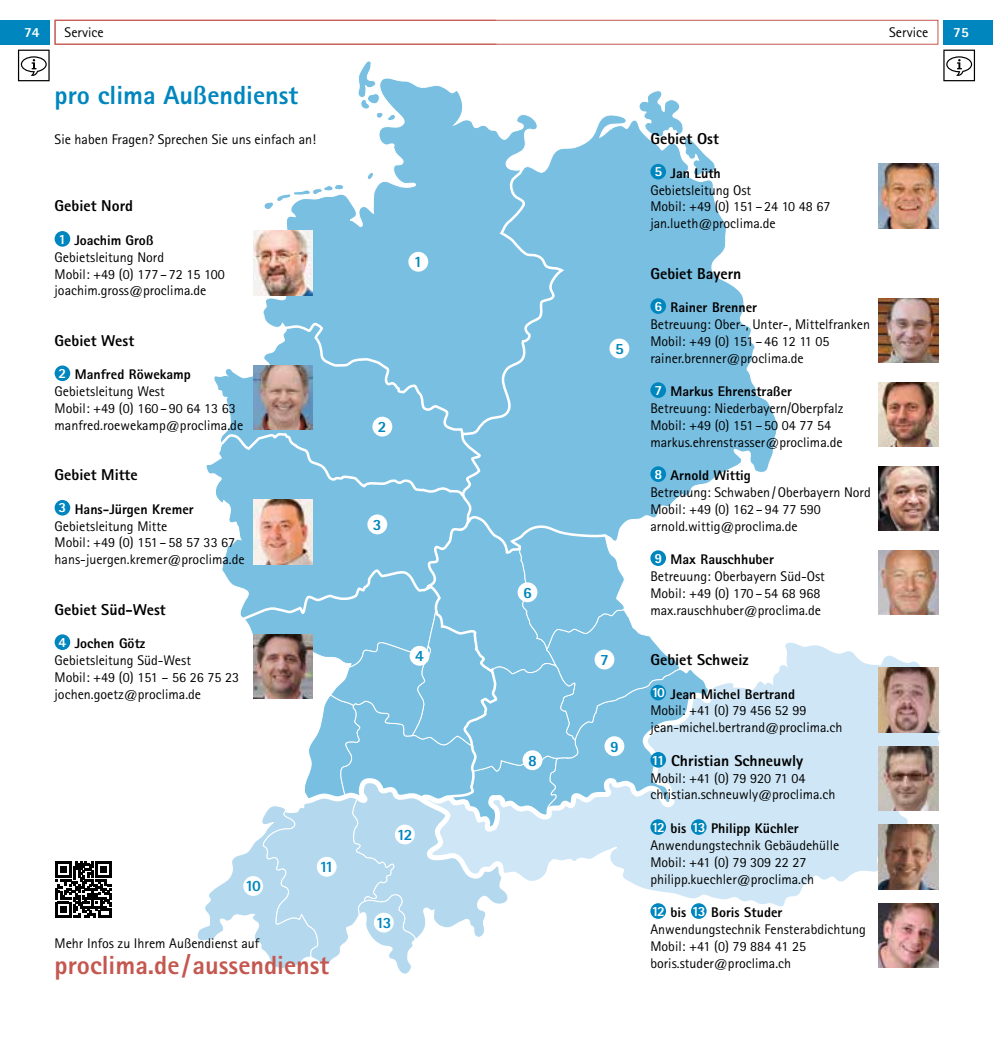
<style>
.page{position:relative;width:993px;height:1042px;background:#fff}
.page>*{position:absolute;margin:0;border:0;box-sizing:border-box;transform-origin:0 0}
.t1{font:800 26.25px "Rotis Sans Serif Pro";color:#c4574f}
.t2{font:800 26.25px "Rotis Sans Serif Pro";color:#0086be}
.t3{font:800 15.75px "Rotis Sans Serif Pro";color:#000}
.t4{font:800 15.75px "Rotis Sans Serif Pro";letter-spacing:-.115em;color:#0086be}
.t5{font:14px/16.8px "Rotis Sans Serif Pro";color:#000}
.t6{font:800 14px "Rotis Sans Serif Pro";color:#fff}
.s1{font-weight:800;color:#fff}
.s2{font-weight:800}
.s3{font-size:14px;color:#fff}
</style>
<div class="page">
<div style="left:0;top:20px;width:50px;height:25px;background:#0086be"></div>
<div style="left:943px;top:20px;width:49px;height:25px;background:#0086be"></div>
<div style="left:496px;top:20px;width:442px;height:25px;border:1px solid #c4574f"></div>
<div style="left:55px;top:20px;width:442px;height:25px;border:1px solid #c4574f"></div>
<svg style="left:943px;top:50px;width:31px;height:31px"></svg>
<svg style="left:18px;top:50px;width:32px;height:31px"></svg>
<svg style="left:562px;top:115px;width:215px;height:399px"></svg>
<svg style="left:262px;top:80px;width:300px;height:238px"></svg>
<svg style="left:214px;top:318px;width:245px;height:72px"></svg>
<svg style="left:636px;top:91px;width:80px;height:85px"></svg>
<svg style="left:357px;top:61px;width:39px;height:60px"></svg>
<svg style="left:367px;top:172px;width:7px;height:8px"></svg>
<svg style="left:263px;top:184px;width:81px;height:26px"></svg>
<svg style="left:710px;top:643px;width:230px;height:263px;fill:#cee6f5"></svg>
<svg style="left:710px;top:680px;width:7px;height:156px"></svg>
<svg style="left:206px;top:460px;width:253px;height:54px"></svg>
<div style="left:459px;top:166px;width:150px;height:348px;background:#79bfe1"></div>
<svg style="left:219px;top:323px;width:246px;height:175px;background:#89c6e4"></svg>
<svg style="left:197px;top:514px;width:513px;height:460px"></svg>
<div style="left:408px;top:252px;width:20px;height:20px;background:#fff;border-radius:50%"></div>
<div style="left:372px;top:417px;width:20px;height:19px;background:#fff;border-radius:50%"></div>
<div style="left:367px;top:514px;width:20px;height:20px;background:#fff;border-radius:50%"></div>
<div style="left:409px;top:646px;width:20px;height:20px;background:#fff;border-radius:50%"></div>
<div style="left:609px;top:338px;width:20px;height:20px;background:#fff;border-radius:50%"></div>
<div style="left:594px;top:649px;width:20px;height:20px;background:#fff;border-radius:50%"></div>
<div style="left:522px;top:750px;width:20px;height:20px;background:#fff;border-radius:50%"></div>
<div style="left:604px;top:736px;width:20px;height:20px;background:#fff;border-radius:50%"></div>
<div style="left:243px;top:876px;width:20px;height:20px;background:#fff;border-radius:50%"></div>
<div style="left:316px;top:857px;width:20px;height:19px;background:#fff;border-radius:50%"></div>
<div style="left:395px;top:824px;width:19px;height:20px;background:#fff;border-radius:50%"></div>
<div style="left:374px;top:912px;width:19px;height:20px;background:#fff;border-radius:50%"></div>
<div style="left:517px;top:582px;width:20px;height:20px;background:#fff;border-radius:50%"></div>
<div style="left:55px;top:231px;width:15px;height:16px;background:#0086be;border-radius:50%"></div>
<div style="left:55px;top:365px;width:15px;height:16px;background:#0086be;border-radius:50%"></div>
<div style="left:55px;top:500px;width:15px;height:15px;background:#0086be;border-radius:50%"></div>
<div style="left:55px;top:634px;width:15px;height:16px;background:#0086be;border-radius:50%"></div>
<div style="left:650px;top:164px;width:15px;height:15px;background:#0086be;border-radius:50%"></div>
<div style="left:650px;top:298px;width:15px;height:16px;background:#0086be;border-radius:50%"></div>
<div style="left:650px;top:382px;width:15px;height:16px;background:#0086be;border-radius:50%"></div>
<div style="left:650px;top:466px;width:15px;height:16px;background:#0086be;border-radius:50%"></div>
<div style="left:650px;top:550px;width:15px;height:16px;background:#0086be;border-radius:50%"></div>
<div style="left:650px;top:685px;width:15px;height:15px;background:#0086be;border-radius:50%"></div>
<div style="left:650px;top:752px;width:15px;height:15px;background:#0086be;border-radius:50%"></div>
<div style="left:650px;top:819px;width:15px;height:16px;background:#0086be;border-radius:50%"></div>
<div style="left:690px;top:819px;width:16px;height:16px;background:#0086be;border-radius:50%"></div>
<div style="left:650px;top:903px;width:15px;height:16px;background:#0086be;border-radius:50%"></div>
<div style="left:690px;top:903px;width:16px;height:16px;background:#0086be;border-radius:50%"></div>
<img style="left:253px;top:231px;width:60px;height:64px">
<img style="left:253px;top:365px;width:60px;height:65px">
<img style="left:253px;top:500px;width:60px;height:64px">
<img style="left:253px;top:634px;width:60px;height:64px">
<img style="left:878px;top:164px;width:60px;height:64px">
<img style="left:878px;top:550px;width:60px;height:64px">
<img style="left:878px;top:466px;width:60px;height:64px">
<img style="left:878px;top:382px;width:60px;height:64px">
<img style="left:878px;top:298px;width:60px;height:64px">
<img style="left:878px;top:668px;width:60px;height:64px">
<img style="left:878px;top:746px;width:60px;height:64px">
<img style="left:878px;top:824px;width:60px;height:65px">
<img style="left:878px;top:903px;width:60px;height:64px">
<svg style="left:56px;top:861px;width:55px;height:56px"></svg>
<p class="t6" style="left:24px;top:23px;width:17px">74</p>
<p class="t5" style="left:64px;top:24px;width:41px">Service</p>
<p class="t5" style="left:888px;top:24px;width:41px">Service</p>
<p class="t6" style="left:952px;top:23px;width:17px">75</p>
<h1 class="t2" style="left:55px;top:79px;width:245px">pro clima Außendienst</h1>
<p class="t5" style="left:55px;top:131px;width:263px">Sie haben Fragen? Sprechen Sie uns einfach an!</p>
<p class="t3" style="left:55px;top:196px;width:80px">Gebiet Nord</p>
<p class="t5" style="left:55px;top:232px;width:171px"><span class="s1">1</span> <span class="s2">Joachim Groß<br></span>Gebietsleitung Nord<br>Mobil: +49 (0) 177–72 15 100 joachim.gross@proclima.de</p>
<p class="t3" style="left:55px;top:330px;width:81px">Gebiet West</p>
<p class="t5" style="left:55px;top:366px;width:190px"><span class="s1">2</span> <span class="s2">Manfred Röwekamp<br></span>Gebietsleitung West<br>Mobil: +49 (0) 160–90 64 13 63 manfred.roewekamp@proclima.de</p>
<p class="t3" style="left:55px;top:465px;width:85px">Gebiet Mitte</p>
<p class="t5" style="left:55px;top:501px;width:192px"><span class="s1">3</span> <span class="s2">Hans-Jürgen Kremer<br></span>Gebietsleitung Mitte<br>Mobil: +49 (0) 151–58 57 33 67 hans-juergen.kremer@proclima.de</p>
<p class="t3" style="left:55px;top:599px;width:113px">Gebiet Süd-West</p>
<p class="t5" style="left:55px;top:635px;width:186px"><span class="s1">4</span> <span class="s2">Jochen Götz<br></span>Gebietsleitung Süd-West<br>Mobil: +49 (0) 151 – 56 26 75 23 jochen.goetz@proclima.de</p>
<p class="t4" style="left:414px;top:252px;width:10px">1</p>
<p class="t4" style="left:378px;top:417px;width:10px">2</p>
<p class="t4" style="left:373px;top:514px;width:10px">3</p>
<p class="t4" style="left:415px;top:646px;width:10px">4</p>
<p class="t4" style="left:245px;top:876px;width:17px">10</p>
<p class="t4" style="left:319px;top:857px;width:16px">11</p>
<p class="t5" style="left:55px;top:935px;width:206px">Mehr Infos zu Ihrem Außendienst auf</p>
<h1 class="t1" style="left:55px;top:948px;width:276px">proclima.de/aussendienst</h1>
<p class="t4" style="left:396px;top:824px;width:17px">12</p>
<p class="t4" style="left:375px;top:912px;width:17px">13</p>
<p class="t4" style="left:523px;top:582px;width:10px">6</p>
<p class="t4" style="left:528px;top:750px;width:10px">8</p>
<p class="t4" style="left:614px;top:338px;width:10px">5</p>
<p class="t4" style="left:600px;top:649px;width:10px">7</p>
<p class="t4" style="left:609px;top:736px;width:10px">9</p>
<p class="t3" style="left:650px;top:129px;width:70px">Gebiet Ost</p>
<p class="t5" style="left:650px;top:165px;width:182px"><span class="s1">5</span> <span class="s2">Jan Lüth<br></span>Gebietsleitung Ost<br>Mobil: +49 (0) 151–24 10 48 67 jan.lueth@proclima.de</p>
<p class="t3" style="left:650px;top:263px;width:92px">Gebiet Bayern</p>
<p class="t5" style="left:650px;top:299px;width:221px"><span class="s1">6</span> <span class="s2">Rainer Brenner<br></span>Betreuung: Ober-, Unter-, Mittelfranken<br>Mobil: +49 (0) 151–46 12 11 05 rainer.brenner@proclima.de</p>
<p class="t5" style="left:650px;top:383px;width:195px"><span class="s1">7</span> <span class="s2">Markus Ehrenstraßer<br></span>Betreuung: Niederbayern/Oberpfalz<br>Mobil: +49 (0) 151–50 04 77 54 markus.ehrenstrasser@proclima.de</p>
<p class="t5" style="left:650px;top:467px;width:222px"><span class="s1">8</span> <span class="s2">Arnold Wittig<br></span>Betreuung: Schwaben/Oberbayern Nord<br>Mobil: +49 (0) 162–94 77 590 arnold.wittig@proclima.de</p>
<p class="t5" style="left:650px;top:551px;width:176px"><span class="s1">9</span> <span class="s2">Max Rauschhuber<br></span>Betreuung: Oberbayern Süd-Ost<br>Mobil: +49 (0) 170–54 68 968 max.rauschhuber@proclima.de</p>
<p class="t3" style="left:650px;top:650px;width:100px">Gebiet Schweiz</p>
<p class="t5" style="left:650px;top:685px;width:193px"><span class="s1">10</span> <span class="s2">Jean Michel Bertrand<br></span>Mobil: +41 (0) 79 456 52 99 jean-michel.bertrand@proclima.ch</p>
<p class="t3" style="left:651px;top:750px;width:153px"><span class="s3">11</span> Christian Schneuwly</p>
<p class="t5" style="left:650px;top:769px;width:186px">Mobil: +41 (0) 79 920 71 04 christian.schneuwly@proclima.ch</p>
<p class="t5" style="left:650px;top:820px;width:190px"><span class="s1">12</span> <span class="s2">bis</span> <span class="s1">13</span> <span class="s2">Philipp Küchler<br></span>Anwendungstechnik Gebäudehülle<br>Mobil: +41 (0) 79 309 22 27 philipp.kuechler@proclima.ch</p>
<p class="t5" style="left:650px;top:904px;width:217px"><span class="s1">12</span> <span class="s2">bis</span> <span class="s1">13</span> <span class="s2">Boris Studer<br></span>Anwendungstechnik Fensterabdichtung<br>Mobil: +41 (0) 79 884 41 25 boris.studer@proclima.ch</p>
</div>
